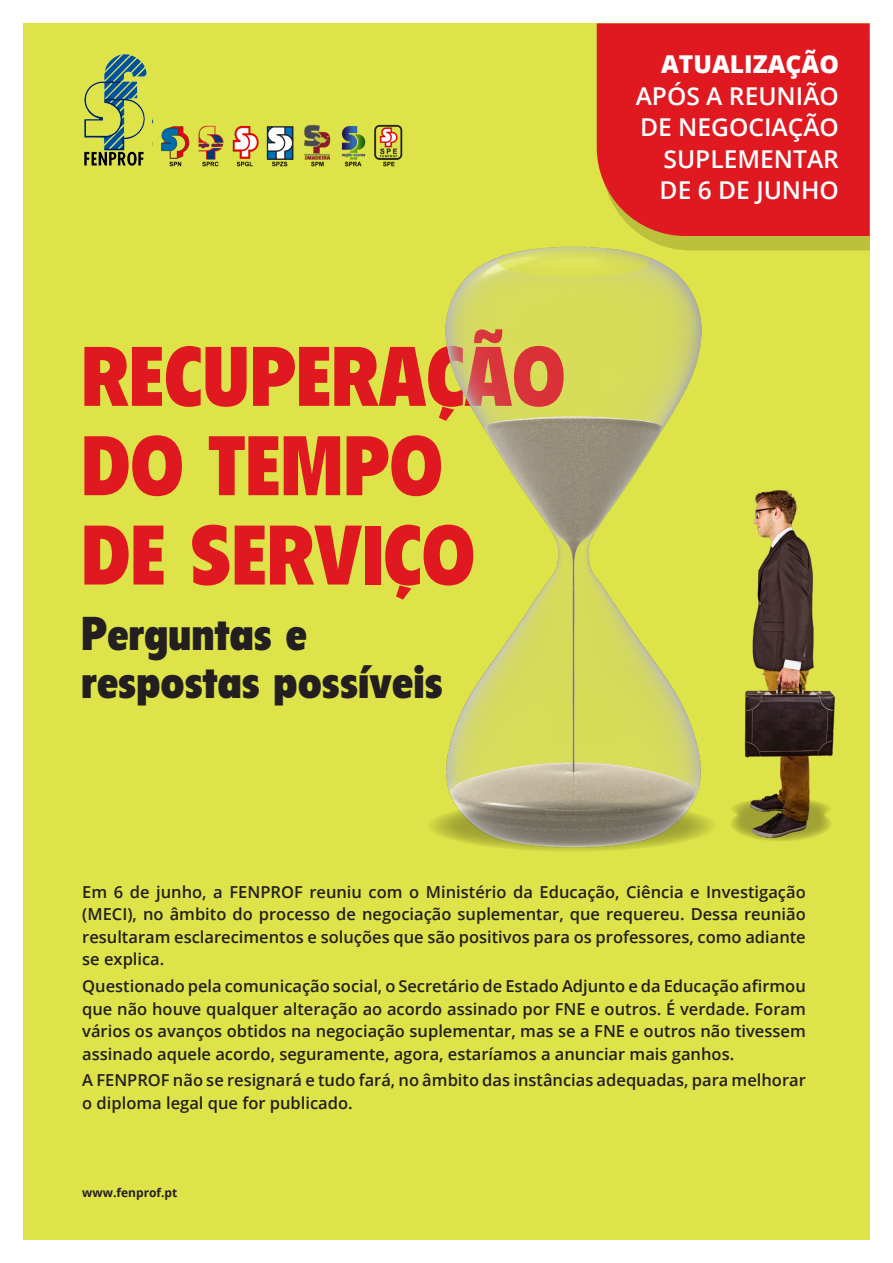
<style>
.page{position:relative;width:893px;height:1263px;background:#fff}
.page>*{position:absolute;margin:0;border:0;box-sizing:border-box;transform-origin:0 0}
.t1{font:900 condensed 82.8px/89.4px "Flyer LT Std";color:#e01921}
.t2{font:900 condensed 46.5px/48.2px "Flyer LT Std";color:#231f20}
.t3{font:600 24.6px/31.5px "Open Sans";color:#fff;text-align:justify}
.t4{font:600 16.5px/22.5px "Open Sans";color:#231f20;text-align:justify}
.t5{font:700 12px "Open Sans";color:#231f20}
.s1{font-weight:800}
</style>
<div class="page">
<div style="left:23px;top:23px;width:847px;height:1216px;background:#dde348"></div>
<div style="left:762px;top:236px;width:108px;height:14px;background:#bcc13d"></div>
<div style="left:597px;top:23px;width:273px;height:213px;background:#e01921"></div>
<img style="left:445px;top:201px;width:317px;height:609px">
<img style="left:703px;top:455px;width:132px;height:355px">
<svg style="left:427px;top:800px;width:289px;height:52px;background:#979461"></svg>
<svg style="left:730px;top:798px;width:102px;height:43px"></svg>
<img style="left:153px;top:121px;width:250px;height:46px">
<img style="left:84px;top:54px;width:63px;height:111px">
<p class="t1" style="left:81px;top:332px;width:486px">RECUPERAÇÃO<br>DO TEMPO<br>DE SERVIÇO</p>
<p class="t2" style="left:81px;top:610px;width:363px">Perguntas e respostas possíveis</p>
<p class="t3" style="left:636px;top:48px;width:205px;text-indent:25px"><span class="s1">ATUALIZAÇÃO </span>APÓS A REUNIÃO DE NEGOCIAÇÃO</p>
<p class="t3" style="left:660px;top:142px;width:181px">SUPLEMENTAR<br>DE 6 DE JUNHO</p>
<p class="t4" style="left:82px;top:880px;width:725px">Em 6 de junho, a FENPROF reuniu com o Ministério da Educação, Ciência e Investigação (MECI), no âmbito do processo de negociação suplementar, que requereu. Dessa reunião resultaram esclarecimentos e soluções que são positivos para os professores, como adiante se explica.</p>
<p class="t4" style="left:82px;top:974px;width:725px">Questionado pela comunicação social, o Secretário de Estado Adjunto e da Educação afirmou que não houve qualquer alteração ao acordo assinado por FNE e outros. É verdade. Foram vários os avanços obtidos na negociação suplementar, mas se a FNE e outros não tivessem assinado aquele acordo, seguramente, agora, estaríamos a anunciar mais ganhos.</p>
<p class="t4" style="left:82px;top:1069px;width:725px">A FENPROF não se resignará e tudo fará, no âmbito das instâncias adequadas, para melhorar o diploma legal que for publicado.</p>
<p class="t5" style="left:82px;top:1184px;width:97px">www.fenprof.pt</p>
</div>
